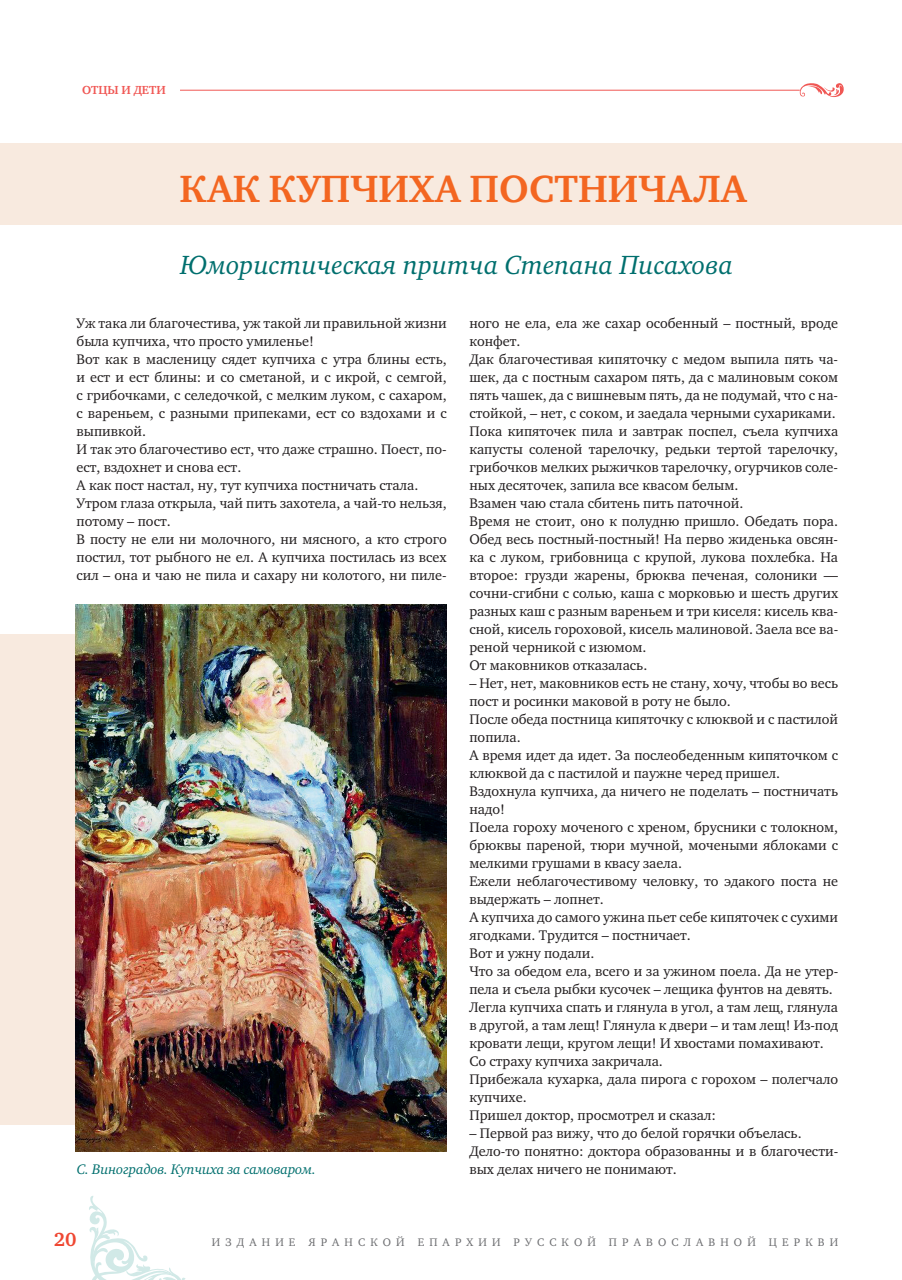
<style>
.page{position:relative;width:902px;height:1280px;background:#fff}
.page>*{position:absolute;margin:0;border:0;box-sizing:border-box;transform-origin:0 0}
.t1{font:700 39px "Charter C";color:#f36621}
.t2{font:italic 27px "Charter C";color:#006f6e}
.t3{font:700 19.5px "Charter C";color:#ef4732}
.t4{font:14.25px/18px "Charter C";color:#231f20}
.t5{font:italic 14.25px "Charter C";letter-spacing:-.01em;color:#006f6e}
.t6{font:700 12px "Charter C";color:#f05754}
.t7{font:11.25px "Charter C";letter-spacing:.46em;color:#6c6d70}
</style>
<div class="page">
<div style="left:0;top:143px;width:901px;height:82px;background:#f8eadf"></div>
<hr style="left:180px;top:90px;width:619px;height:1px;background:#f05754">
<svg style="left:799px;top:83px;width:45px;height:14px"></svg>
<div style="left:0;top:634px;width:424px;height:491px;background:#f8eadf"></div>
<img style="left:75px;top:604px;width:371px;height:548px">
<svg style="left:89px;top:1196px;width:97px;height:84px"></svg>
<p class="t6" style="left:82px;top:84px;width:85px">ОТЦЫ И ДЕТИ</p>
<h1 class="t1" style="left:179px;top:167px;width:568px">КАК КУПЧИХА ПОСТНИЧАЛА</h1>
<h2 class="t2" style="left:180px;top:250px;width:554px">Юмористическая притча Степана Писахова</h2>
<p class="t4" style="left:77px;top:315px;width:371px">Уж така ли благочестива, уж такой ли правильной жизни была купчиха, что просто умиленье!<br>Вот как в масленицу сядет купчиха с утра блины есть, и ест и ест блины: и со сметаной, и с икрой, с семгой, с грибочками, с селедочкой, с мелким луком, с сахаром, с вареньем, с разными припеками, ест со вздохами и с выпивкой.<br>И так это благочестиво ест, что даже страшно. Поест, по&shy;ест, вздохнет и снова ест.<br>А как пост настал, ну, тут купчиха постничать стала.<br>Утром глаза открыла, чай пить захотела, а чай-то нельзя, потому – пост.<br>В посту не ели ни молочного, ни мясного, а кто строго постил, тот рыбного не ел. А купчиха постилась из всех сил – она и чаю не пила и сахару ни колотого, ни пиле-</p>
<p class="t4" style="left:469px;top:315px;width:370px">ного не ела, ела же сахар особенный – постный, вроде конфет.<br>Дак благочестивая кипяточку с медом выпила пять ча&shy;шек, да с постным сахаром пять, да с малиновым соком пять чашек, да с вишневым пять, да не подумай, что с на&shy;стойкой, – нет, с соком, и заедала черными сухариками.<br>Пока кипяточек пила и завтрак поспел, съела купчиха капусты соленой тарелочку, редьки тертой тарелочку, грибочков мелких рыжичков тарелочку, огурчиков соле&shy;ных десяточек, запила все квасом белым.<br>Взамен чаю стала сбитень пить паточной.<br>Время не стоит, оно к полудню пришло. Обедать пора.<br>Обед весь постный-постный! На перво жиденька овсян&shy;ка с луком, грибовница с крупой, лукова похлебка. На второе: грузди жарены, брюква печеная, солоники — сочни-сгибни с солью, каша с морковью и шесть других разных каш с разным вареньем и три киселя: кисель ква&shy;сной, кисель гороховой, кисель малиновой. Заела все ва&shy;реной черникой с изюмом.<br>От маковников отказалась.</p>
<p class="t4" style="left:469px;top:675px;width:370px">– Нет, нет, маковников есть не стану, хочу, чтобы во весь пост и росинки маковой в роту не было.<br>После обеда постница кипяточку с клюквой и с пастилой попила.<br>А время идет да идет. За послеобеденным кипяточком с клюквой да с пастилой и паужне черед пришел.<br>Вздохнула купчиха, да ничего не поделать – постничать надо!<br>Поела гороху моченого с хреном, брусники с толокном, брюквы пареной, тюри мучной, мочеными яблоками с мелкими грушами в квасу заела.<br>Ежели неблагочестивому человку, то эдакого поста не выдержать – лопнет.<br>А купчиха до самого ужина пьет себе кипяточек с сухими ягодками. Трудится – постничает.<br>Вот и ужну подали.<br>Что за обедом ела, всего и за ужином поела. Да не утер&shy;пела и съела рыбки кусочек – лещика фунтов на девять.<br>Легла купчиха спать и глянула в угол, а там лещ, глянула в другой, а там лещ! Глянула к двери – и там лещ! Из-под кровати лещи, кругом лещи! И хвостами помахивают.<br>Со страху купчиха закричала.<br>Прибежала кухарка, дала пирога с горохом – полегчало купчихе.<br>Пришел доктор, просмотрел и сказал:</p>
<p class="t4" style="left:469px;top:1124px;width:370px">– Первой раз вижу, что до белой горячки объелась.<br>Дело-то понятно: доктора образованны и в благочести&shy;вых делах ничего не понимают.</p>
<p class="t5" style="left:77px;top:1161px;width:241px">С. Виноградов. Купчиха за самоваром.</p>
<h3 class="t3" style="left:54px;top:1229px;width:24px">20</h3>
<p class="t7" style="left:212px;top:1236px;width:627px">ИЗДАНИЕ ЯРАНСКОЙ ЕПАРХИИ РУССКОЙ ПРАВОСЛАВНОЙ ЦЕРКВИ</p>
</div>
